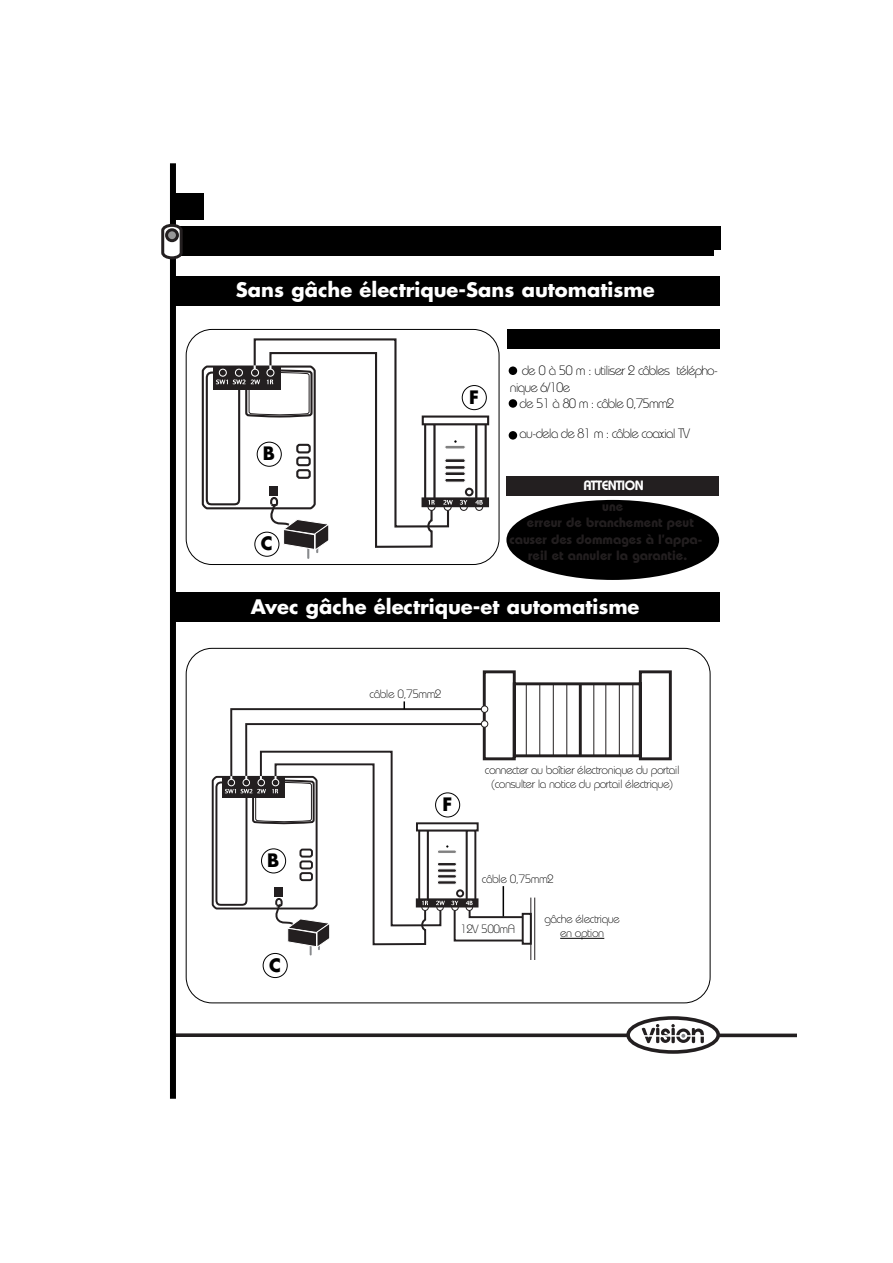
<style>
.page{position:relative;width:893px;height:1263px;background:#fff}
.page>*{position:absolute;margin:0;border:0;box-sizing:border-box;transform-origin:0 0}
.t1{font:700 19.5px "Futura";color:#fff}
.t2{font:700 18px "Futura";color:#000}
.t3{font:300 13.5px "Bauhaus";letter-spacing:-.065em;color:#000}
.t4{font:700 13.5px "Bauhaus";color:#231f20}
.t5{font:600 13.5px "Bauhaus";letter-spacing:-.045em;color:#fff}
.t6{font:300 12px/14.4px "Bauhaus";letter-spacing:-.045em;color:#000;text-align:center}
</style>
<div class="page">
<div style="left:171px;top:193px;width:33px;height:26px;background:#000"></div>
<svg style="left:508px;top:431px;width:9px;height:9px"></svg>
<svg style="left:508px;top:399px;width:9px;height:9px"></svg>
<div style="left:508px;top:366px;width:9px;height:9px;background:#000;border-radius:50%"></div>
<div style="left:507px;top:330px;width:212px;height:19px;background:#000"></div>
<svg style="left:626px;top:1016px;width:94px;height:38px"></svg>
<svg style="left:176px;top:1024px;width:620px;height:20px"></svg>
<div style="left:170px;top:163px;width:6px;height:936px;background:#000"></div>
<div style="left:172px;top:227px;width:548px;height:23px;background:#000"></div>
<div style="left:179px;top:231px;width:534px;height:25px;background:#000"></div>
<svg style="left:161px;top:223px;width:23px;height:37px"></svg>
<div style="left:165px;top:228px;width:14px;height:14px;background:#989898;border:3px solid #231f20;border-radius:50%"></div>
<div style="left:171px;top:276px;width:548px;height:30px;background:#000"></div>
<svg style="left:202px;top:366px;width:114px;height:143px"></svg>
<div style="left:206px;top:372px;width:34px;height:133px;background:#fff;border:2px solid #231f20;border-radius:5px"></div>
<svg style="left:483px;top:425px;width:3px;height:72px"></svg>
<div style="left:421px;top:416px;width:68px;height:9px;background:#fff;border:2px solid #231f20"></div>
<div style="left:421px;top:497px;width:68px;height:10px;background:#231f20;border:2px solid #231f20"></div>
<div style="left:213px;top:366px;width:67px;height:23px;background:#231f20"></div>
<svg style="left:216px;top:338px;width:267px;height:221px"></svg>
<div style="left:186px;top:329px;width:313px;height:236px;border:1px solid #000;border-radius:26px"></div>
<div style="left:171px;top:592px;width:548px;height:30px;background:#000"></div>
<div style="left:212px;top:776px;width:105px;height:134px;background:#fff;border:2px solid #231f20;border-radius:4px"></div>
<div style="left:215px;top:781px;width:32px;height:125px;background:#fff;border:2px solid #231f20;border-radius:5px"></div>
<div style="left:222px;top:777px;width:62px;height:21px;background:#231f20"></div>
<hr style="left:534px;top:898px;width:1px;height:62px;background:#231f20">
<hr style="left:530px;top:898px;width:1px;height:62px;background:#231f20">
<div style="left:462px;top:386px;width:24px;height:23px;background:#fff;border-radius:50%"></div>
<div style="left:462px;top:385px;width:24px;height:25px;border:1px solid #000;border-radius:50%"></div>
<div style="left:257px;top:442px;width:24px;height:24px;background:#fff;border-radius:50%"></div>
<div style="left:257px;top:442px;width:25px;height:25px;border:1px solid #000;border-radius:50%"></div>
<div style="left:255px;top:532px;width:23px;height:24px;background:#fff;border-radius:50%"></div>
<div style="left:254px;top:532px;width:25px;height:25px;border:1px solid #000;border-radius:50%"></div>
<svg style="left:225px;top:670px;width:447px;height:285px"></svg>
<hr style="left:560px;top:938px;width:44px;height:1px;background:#000">
<div style="left:262px;top:849px;width:23px;height:24px;background:#fff;border-radius:50%"></div>
<div style="left:261px;top:848px;width:25px;height:25px;border:1px solid #000;border-radius:50%"></div>
<div style="left:263px;top:953px;width:24px;height:25px;border:1px solid #000;border-radius:50%"></div>
<div style="left:436px;top:793px;width:23px;height:24px;background:#fff;border-radius:50%"></div>
<div style="left:435px;top:793px;width:25px;height:24px;border:1px solid #000;border-radius:50%"></div>
<div style="left:506px;top:500px;width:213px;height:80px;background:#000;border-radius:50%"></div>
<div style="left:506px;top:476px;width:213px;height:20px;background:#231f20"></div>
<div style="left:480px;top:873px;width:76px;height:15px;background:#fff"></div>
<hr style="left:502px;top:886px;width:2px;height:30px;background:#000">
<h1 class="t1" style="left:236px;top:281px;width:420px">Sans gâche électrique-Sans automatisme</h1>
<h2 class="t2" style="left:263px;top:445px;width:14px">B</h2>
<h2 class="t2" style="left:261px;top:535px;width:13px">C</h2>
<h2 class="t2" style="left:469px;top:389px;width:11px">F</h2>
<p class="t3" style="left:521px;top:366px;width:198px">de 0 à 50 m : utiliser 2 câbles télépho-</p>
<p class="t3" style="left:510px;top:382px;width:62px">nique 6/10e</p>
<p class="t3" style="left:519px;top:399px;width:156px">de 51 à 80 m : câble 0,75mm2</p>
<p class="t3" style="left:519px;top:429px;width:172px">au-dela de 81 m : câble coaxial TV</p>
<p class="t5" style="left:583px;top:480px;width:62px">ATTENTION</p>
<p class="t4" style="left:602px;top:502px;width:23px">une</p>
<p class="t4" style="left:527px;top:518px;width:168px">erreur de branchement peut</p>
<p class="t4" style="left:509px;top:534px;width:194px">causer des dommages à l’appa-</p>
<p class="t4" style="left:528px;top:550px;width:160px">reil et annuler la garantie.</p>
<h1 class="t1" style="left:251px;top:598px;width:390px">Avec gâche électrique-et automatisme</h1>
<h2 class="t2" style="left:267px;top:852px;width:14px">B</h2>
<h2 class="t2" style="left:269px;top:957px;width:13px">C</h2>
<p class="t6" style="left:369px;top:688px;width:73px">câble 0,75mm2</p>
<h2 class="t2" style="left:442px;top:796px;width:11px">F</h2>
<p class="t6" style="left:485px;top:764px;width:196px">connecter au boîtier électronique du portail (consulter la notice du portail électrique)</p>
<p class="t6" style="left:482px;top:873px;width:73px">câble 0,75mm2</p>
<p class="t6" style="left:460px;top:923px;width:56px">12V 500mA</p>
<p class="t6" style="left:544px;top:913px;width:77px">gâche électrique en option</p>
</div>
